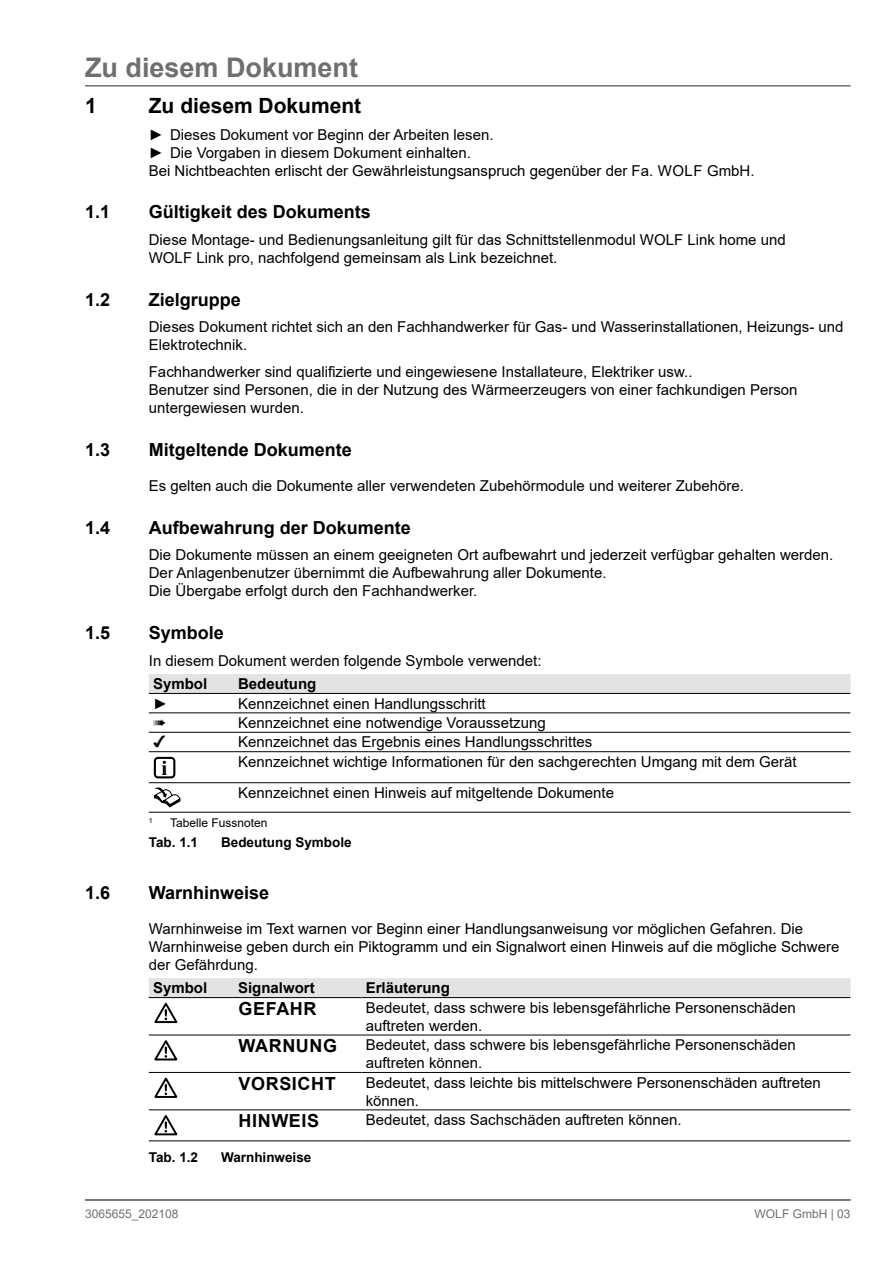
<style>
.page{position:relative;width:893px;height:1263px;background:#fff}
.page>*{position:absolute;margin:0;border:0;box-sizing:border-box;transform-origin:0 0}
.t1{font:700 27px "Arial";color:#706f6f}
.t2{font:700 21px "Arial";color:#000}
.t3{font:700 21px "Times New Roman";color:#000}
.t4{font:700 18px "Arial";color:#000}
.t5{font:700 18px "Arial";letter-spacing:.035em;color:#000}
.t6{font:15px/18px "Arial";color:#000}
.t7{font:700 15px "Arial";color:#000}
.t8{font:15px "Arial Unicode MS";color:#000}
.t9{font:700 13.5px "Arial";color:#000}
.t10{font:12px "Arial";color:#706f6f}
.t11{font:12px "Arial";color:#000}
.t12{font:7.05px "Arial";color:#000}
</style>
<div class="page">
<hr style="left:85px;top:85px;width:765px;height:2px;background:#706f6f">
<hr style="left:85px;top:1199px;width:765px;height:2px;background:#706f6f">
<div style="left:149px;top:674px;width:701px;height:19px;background:#e3e3e3"></div>
<hr style="left:149px;top:693px;width:85px;height:1px;background:#000">
<hr style="left:234px;top:693px;width:616px;height:1px;background:#000">
<hr style="left:149px;top:713px;width:85px;height:1px;background:#000">
<hr style="left:234px;top:713px;width:616px;height:1px;background:#000">
<hr style="left:149px;top:732px;width:85px;height:1px;background:#000">
<hr style="left:234px;top:732px;width:616px;height:1px;background:#000">
<hr style="left:149px;top:751px;width:85px;height:1px;background:#000">
<hr style="left:234px;top:751px;width:616px;height:1px;background:#000">
<hr style="left:149px;top:782px;width:85px;height:1px;background:#000">
<hr style="left:234px;top:782px;width:616px;height:1px;background:#000">
<hr style="left:149px;top:812px;width:85px;height:1px;background:#000">
<hr style="left:234px;top:812px;width:616px;height:1px;background:#000">
<div style="left:154px;top:757px;width:21px;height:21px;border:2px solid #000;border-radius:3px"></div>
<svg style="left:154px;top:787px;width:27px;height:20px"></svg>
<hr style="left:149px;top:1109px;width:85px;height:1px;background:#000">
<hr style="left:234px;top:1109px;width:127px;height:1px;background:#000">
<hr style="left:361px;top:1109px;width:489px;height:1px;background:#000">
<hr style="left:149px;top:1140px;width:85px;height:1px;background:#000">
<hr style="left:234px;top:1140px;width:127px;height:1px;background:#000">
<hr style="left:361px;top:1140px;width:489px;height:1px;background:#000">
<hr style="left:149px;top:1035px;width:85px;height:1px;background:#000">
<hr style="left:234px;top:1035px;width:127px;height:1px;background:#000">
<hr style="left:361px;top:1035px;width:489px;height:1px;background:#000">
<hr style="left:149px;top:1072px;width:85px;height:1px;background:#000">
<hr style="left:234px;top:1072px;width:127px;height:1px;background:#000">
<hr style="left:361px;top:1072px;width:489px;height:1px;background:#000">
<svg style="left:149px;top:978px;width:701px;height:46px"></svg>
<svg style="left:154px;top:1040px;width:24px;height:21px"></svg>
<svg style="left:154px;top:1077px;width:24px;height:21px"></svg>
<svg style="left:154px;top:1115px;width:24px;height:21px"></svg>
<h1 class="t1" style="left:85px;top:48px;width:275px">Zu diesem Dokument</h1>
<h2 class="t2" style="left:85px;top:91px;width:13px">1</h2>
<h2 class="t2" style="left:149px;top:91px;width:214px">Zu diesem Dokument</h2>
<p class="t6" style="left:149px;top:125px;width:607px">► Dieses Dokument vor Beginn der Arbeiten lesen.<br>► Die Vorgaben in diesem Dokument einhalten.<br>Bei Nichtbeachten erlischt der Gewährleistungsanspruch gegenüber der Fa. WOLF GmbH.</p>
<p class="t4" style="left:85px;top:199px;width:27px">1.1</p>
<p class="t4" style="left:149px;top:199px;width:224px">Gültigkeit des Dokuments</p>
<p class="t6" style="left:149px;top:231px;width:638px">Diese Montage- und Bedienungsanleitung gilt für das Schnittstellenmodul WOLF Link home und<br>WOLF Link pro, nachfolgend gemeinsam als Link bezeichnet.</p>
<p class="t4" style="left:85px;top:287px;width:27px">1.2</p>
<p class="t4" style="left:149px;top:287px;width:94px">Zielgruppe</p>
<p class="t6" style="left:149px;top:318px;width:696px">Dieses Dokument richtet sich an den Fachhandwerker für Gas- und Wasserinstallationen, Heizungs- und<br>Elektrotechnik.</p>
<p class="t6" style="left:149px;top:362px;width:650px">Fachhandwerker sind qualifizierte und eingewiesene Installateure, Elektriker usw..<br>Benutzer sind Personen, die in der Nutzung des Wärmeerzeugers von einer fachkundigen Person untergewiesen wurden.</p>
<p class="t4" style="left:85px;top:437px;width:27px">1.3</p>
<p class="t4" style="left:149px;top:437px;width:205px">Mitgeltende Dokumente</p>
<p class="t6" style="left:149px;top:476px;width:597px">Es gelten auch die Dokumente aller verwendeten Zubehörmodule und weiterer Zubehöre.</p>
<p class="t4" style="left:85px;top:515px;width:27px">1.4</p>
<p class="t4" style="left:149px;top:515px;width:264px">Aufbewahrung der Dokumente</p>
<p class="t6" style="left:149px;top:546px;width:686px">Die Dokumente müssen an einem geeigneten Ort aufbewahrt und jederzeit verfügbar gehalten werden.<br>Der Anlagenbenutzer übernimmt die Aufbewahrung aller Dokumente.<br>Die Übergabe erfolgt durch den Fachhandwerker.</p>
<p class="t4" style="left:85px;top:620px;width:27px">1.5</p>
<p class="t4" style="left:149px;top:620px;width:77px">Symbole</p>
<p class="t6" style="left:149px;top:651px;width:394px">In diesem Dokument werden folgende Symbole verwendet:</p>
<p class="t7" style="left:153px;top:673px;width:56px">Symbol</p>
<p class="t7" style="left:238px;top:673px;width:80px">Bedeutung</p>
<p class="t6" style="left:153px;top:694px;width:16px">►</p>
<p class="t6" style="left:238px;top:694px;width:249px">Kennzeichnet einen Handlungsschritt</p>
<p class="t8" style="left:153px;top:712px;width:15px">➠</p>
<p class="t6" style="left:238px;top:714px;width:309px">Kennzeichnet eine notwendige Voraussetzung</p>
<p class="t8" style="left:153px;top:731px;width:14px">✔</p>
<p class="t6" style="left:238px;top:733px;width:356px">Kennzeichnet das Ergebnis eines Handlungsschrittes</p>
<h2 class="t3" style="left:162px;top:754px;width:7px">i</h2>
<p class="t6" style="left:238px;top:746px;width:560px;line-height:31px">Kennzeichnet wichtige Informationen für den sachgerechten Umgang mit dem Gerät<br>Kennzeichnet einen Hinweis auf mitgeltende Dokumente</p>
<p class="t12" style="left:149px;top:815px;width:5px">1</p>
<p class="t11" style="left:170px;top:814px;width:99px">Tabelle Fussnoten</p>
<p class="t9" style="left:149px;top:833px;width:51px">Tab. 1.1</p>
<p class="t9" style="left:221px;top:833px;width:132px">Bedeutung Symbole</p>
<p class="t4" style="left:85px;top:880px;width:27px">1.6</p>
<p class="t4" style="left:149px;top:880px;width:122px">Warnhinweise</p>
<p class="t6" style="left:149px;top:919px;width:692px">Warnhinweise im Text warnen vor Beginn einer Handlungsanweisung vor möglichen Gefahren. Die<br>Warnhinweise geben durch ein Piktogramm und ein Signalwort einen Hinweis auf die mögliche Schwere der Gefährdung.</p>
<p class="t7" style="left:153px;top:977px;width:56px">Symbol</p>
<p class="t7" style="left:238px;top:977px;width:78px">Signalwort</p>
<p class="t7" style="left:366px;top:977px;width:86px">Erläuterung</p>
<p class="t4" style="left:238px;top:996px;width:80px">GEFAHR</p>
<p class="t6" style="left:366px;top:998px;width:432px">Bedeutet, dass schwere bis lebensgefährliche Personenschäden auftreten werden.</p>
<p class="t5" style="left:238px;top:1033px;width:100px">WARNUNG</p>
<p class="t6" style="left:366px;top:1036px;width:432px">Bedeutet, dass schwere bis lebensgefährliche Personenschäden auftreten können.</p>
<p class="t5" style="left:238px;top:1071px;width:99px">VORSICHT</p>
<p class="t6" style="left:366px;top:1073px;width:457px">Bedeutet, dass leichte bis mittelschwere Personenschäden auftreten können.</p>
<p class="t5" style="left:238px;top:1108px;width:82px">HINWEIS</p>
<p class="t6" style="left:366px;top:1111px;width:318px">Bedeutet, dass Sachschäden auftreten können.</p>
<p class="t9" style="left:149px;top:1147px;width:51px">Tab. 1.2</p>
<p class="t9" style="left:221px;top:1147px;width:92px">Warnhinweise</p>
<p class="t10" style="left:85px;top:1205px;width:95px">3065655_202108</p>
<p class="t10" style="left:755px;top:1205px;width:97px">WOLF GmbH | 03</p>
</div>
